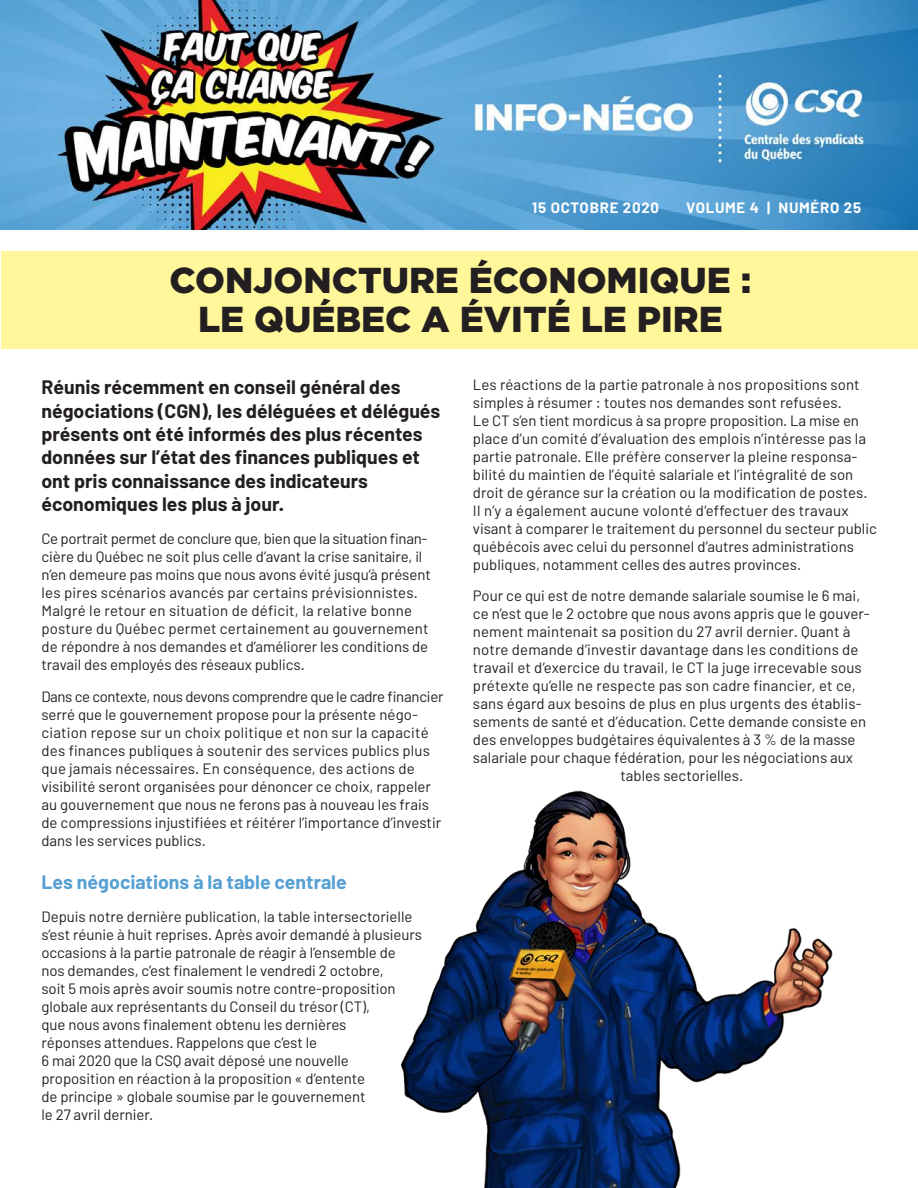
<style>
.page{position:relative;width:918px;height:1188px;background:#fff}
.page>*{position:absolute;margin:0;border:0;box-sizing:border-box;transform-origin:0 0}
.t1{font:900 36px/39px "Gotham";color:#231f20;text-align:center}
.t2{font:700 19.5px/23.4px "Barlow";color:#231f20}
.t3{font:700 19.5px "Barlow";color:#57a0d3}
.t4{font:15px/18px "Barlow";color:#231f20}
.t5{font:700 15px "Barlow";letter-spacing:.05em;color:#fff}
</style>
<div class="page">
<div style="left:2px;top:251px;width:916px;height:97px;background:#fff79a"></div>
<img style="left:0;top:0;width:918px;height:230px">
<img style="left:401px;top:790px;width:432px;height:398px">
<p class="t5" style="left:532px;top:198px;width:128px">15 OCTOBRE 2020</p>
<p class="t5" style="left:686px;top:198px;width:177px">VOLUME 4 | NUMÉRO 25</p>
<h1 class="t1" style="left:170px;top:260px;width:583px">CONJONCTURE ÉCONOMIQUE :<br>LE QUÉBEC A ÉVITÉ LE PIRE</h1>
<p class="t2" style="left:41px;top:375px;width:401px">Réunis récemment en conseil général des négociations (CGN), les déléguées et délégués présents ont été informés des plus récentes données sur l’état des finances publiques et ont pris connaissance des indicateurs économiques les plus à jour.</p>
<p class="t4" style="left:41px;top:529px;width:391px">Ce portrait permet de conclure que, bien que la situation finan&shy;cière du Québec ne soit plus celle d’avant la crise sanitaire, il n’en demeure pas moins que nous avons évité jusqu’à présent les pires scénarios avancés par certains prévisionnistes.<br>Malgré le retour en situation de déficit, la relative bonne posture du Québec permet certainement au gouvernement de répondre à nos demandes et d’améliorer les conditions de travail des employés des réseaux publics.</p>
<p class="t4" style="left:41px;top:687px;width:404px">Dans ce contexte, nous devons comprendre que le cadre financier serré que le gouvernement propose pour la présente négo&shy;ciation repose sur un choix politique et non sur la capacité des finances publiques à soutenir des services publics plus que jamais nécessaires. En conséquence, des actions de visibilité seront organisées pour dénoncer ce choix, rappeler au gouvernement que nous ne ferons pas à nouveau les frais de compressions injustifiées et réitérer l’importance d’investir dans les services publics.</p>
<h2 class="t3" style="left:41px;top:870px;width:307px">Les négociations à la table centrale</h2>
<p class="t4" style="left:41px;top:908px;width:382px">Depuis notre dernière publication, la table intersectorielle s’est réunie à huit reprises. Après avoir demandé à plusieurs occasions à la partie patronale de réagir à l’ensemble de nos demandes, c’est finalement le vendredi 2 octobre,<br>soit 5 mois après avoir soumis notre contre-proposition globale aux représentants du Conseil du trésor (CT),<br>que nous avons finalement obtenu les dernières<br>réponses attendues. Rappelons que c’est le<br>6 mai 2020 que la CSQ avait déposé une nouvelle proposition en réaction à la proposition « d’entente<br>de principe » globale soumise par le gouvernement<br>le 27 avril dernier.</p>
<p class="t4" style="left:473px;top:375px;width:405px">Les réactions de la partie patronale à nos propositions sont simples à résumer : toutes nos demandes sont refusées.<br>Le CT s’en tient mordicus à sa propre proposition. La mise en place d’un comité d’évaluation des emplois n’intéresse pas la partie patronale. Elle préfère conserver la pleine responsa&shy;bilité du maintien de l’équité salariale et l’intégralité de son droit de gérance sur la création ou la modification de postes.<br>Il n’y a également aucune volonté d’effectuer des travaux visant à comparer le traitement du personnel du secteur public québécois avec celui du personnel d’autres administrations publiques, notamment celles des autres provinces.</p>
<p class="t4" style="left:473px;top:586px;width:389px">Pour ce qui est de notre demande salariale soumise le 6 mai,</p>
<p class="t4" style="left:473px;top:604px;width:398px">ce n’est que le 2 octobre que nous avons appris que le gouver-</p>
<p class="t4" style="left:473px;top:622px;width:379px">nement maintenait sa position du 27 avril dernier. Quant à</p>
<p class="t4" style="left:473px;top:640px;width:387px">notre demande d’investir davantage dans les conditions de</p>
<p class="t4" style="left:473px;top:658px;width:390px">travail et d’exercice du travail, le CT la juge irrecevable sous</p>
<p class="t4" style="left:473px;top:676px;width:384px">prétexte qu’elle ne respecte pas son cadre financier, et ce,</p>
<p class="t4" style="left:473px;top:694px;width:390px">sans égard aux besoins de plus en plus urgents des établis-</p>
<p class="t4" style="left:473px;top:712px;width:395px">sements de santé et d’éducation. Cette demande consiste en</p>
<p class="t4" style="left:473px;top:730px;width:384px">des enveloppes budgétaires équivalentes à 3 % de la masse</p>
<p class="t4" style="left:473px;top:748px;width:382px">salariale pour chaque fédération, pour les négociations aux</p>
<p class="t4" style="left:620px;top:766px;width:124px">tables sectorielles.</p>
</div>
